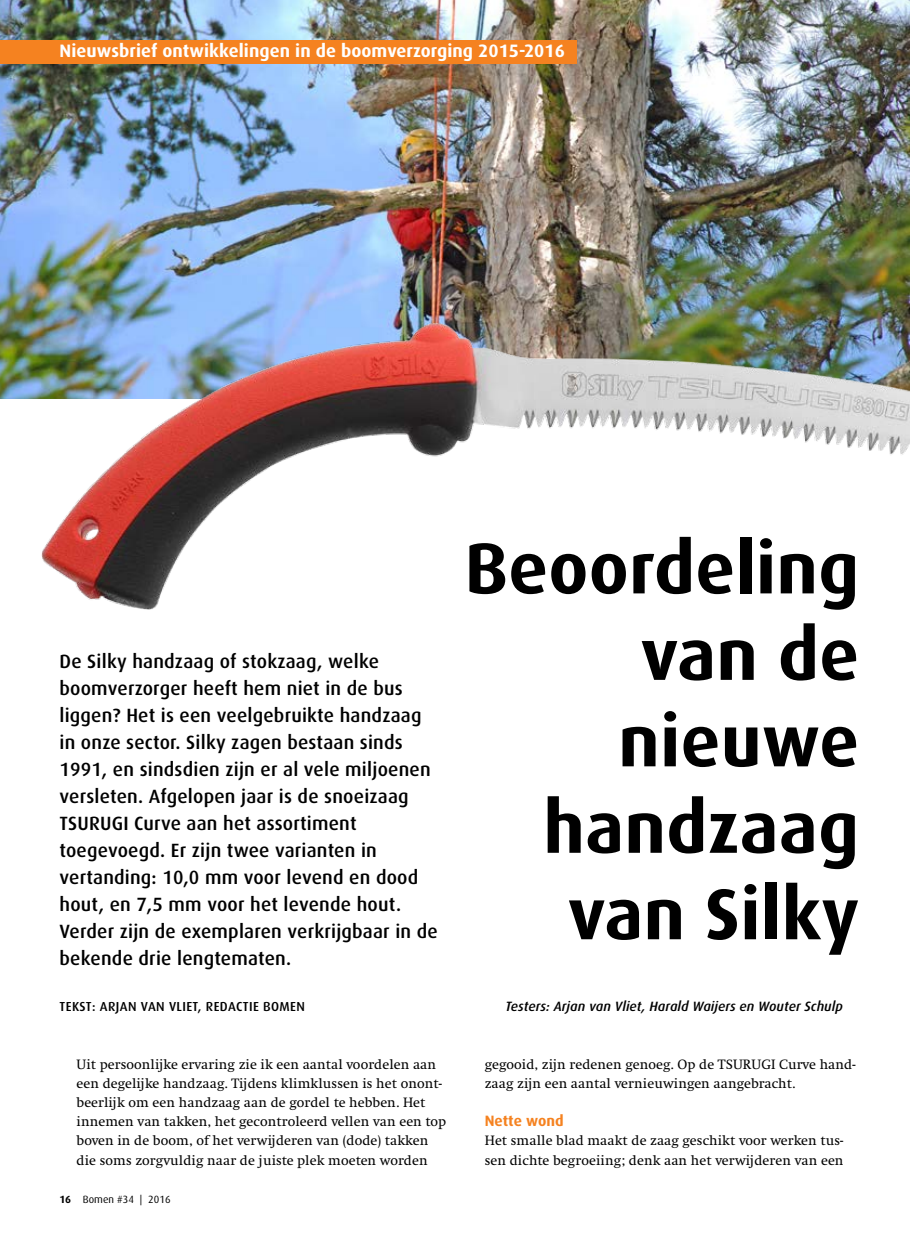
<style>
.page{position:relative;width:910px;height:1234px;background:#fff}
.page>*{position:absolute;margin:0;border:0;box-sizing:border-box;transform-origin:0 0}
.t1{font:700 72px/86.4px "Dax";letter-spacing:.005em;color:#000;text-align:right}
.t2{font:500 19.2px/27px "Dax";letter-spacing:.01em;color:#000}
.t3{font:700 18px "Dax";letter-spacing:.005em;color:#fff}
.t4{font:700 15px "Dax";color:#f58220}
.t5{font:14.1px/19.2px "Swift EF";letter-spacing:.005em;color:#000}
.t6{font:italic 500 13.5px "Dax";letter-spacing:.005em;color:#000}
.t7{font:500 13.05px "Dax";letter-spacing:.03em;color:#000}
.t8{font:10.5px "Dax";letter-spacing:.005em;color:#000}
.s1{font-weight:700}
</style>
<div class="page">
<img style="left:0;top:0;width:910px;height:398px">
<img style="left:42px;top:323px;width:868px;height:286px">
<div style="left:0;top:40px;width:576px;height:24px;background:#f58220"></div>
<p class="t3" style="left:60px;top:41px;width:507px">Nieuwsbrief ontwikkelingen in de boomverzorging 2015-2016</p>
<h1 class="t1" style="left:465px;top:525px;width:396px">Beoordeling van de nieuwe handzaag van Silky</h1>
<p class="t2" style="left:60px;top:647px;width:380px">De Silky handzaag of stokzaag, welke boomverzorger heeft hem niet in de bus liggen? Het is een veelgebruikte handzaag in onze sector. Silky zagen bestaan sinds 1991, en sindsdien zijn er al vele miljoenen versleten. Afgelopen jaar is de snoeizaag TSURUGI Curve aan het assortiment toegevoegd. Er zijn twee varianten in vertanding: 10,0 mm voor levend en dood hout, en 7,5 mm voor het levende hout.<br>Verder zijn de exemplaren verkrijgbaar in de bekende drie lengtematen.</p>
<p class="t7" style="left:60px;top:999px;width:247px">TEKST: ARJAN VAN VLIET, REDACTIE BOMEN</p>
<p class="t6" style="left:505px;top:998px;width:339px">Testers: Arjan van Vliet, Harald Waijers en Wouter Schulp</p>
<p class="t5" style="left:77px;top:1054px;width:371px">Uit persoonlijke ervaring zie ik een aantal voordelen aan een degelijke handzaag. Tijdens klimklussen is het onont&shy;beerlijk om een handzaag aan de gordel te hebben. Het innemen van takken, het gecontroleerd vellen van een top boven in de boom, of het verwijderen van (dode) takken die soms zorgvuldig naar de juiste plek moeten worden</p>
<p class="t5" style="left:485px;top:1054px;width:372px">gegooid, zijn redenen genoeg. Op de TSURUGI Curve hand&shy;zaag zijn een aantal vernieuwingen aangebracht.</p>
<p class="t4" style="left:485px;top:1112px;width:80px">Nette wond</p>
<p class="t5" style="left:485px;top:1131px;width:360px">Het smalle blad maakt de zaag geschikt voor werken tus&shy;sen dichte begroeiing; denk aan het verwijderen van een</p>
<p class="t8" style="left:60px;top:1193px;width:113px"><span class="s1">16</span> Bomen #34 | 2016</p>
</div>
